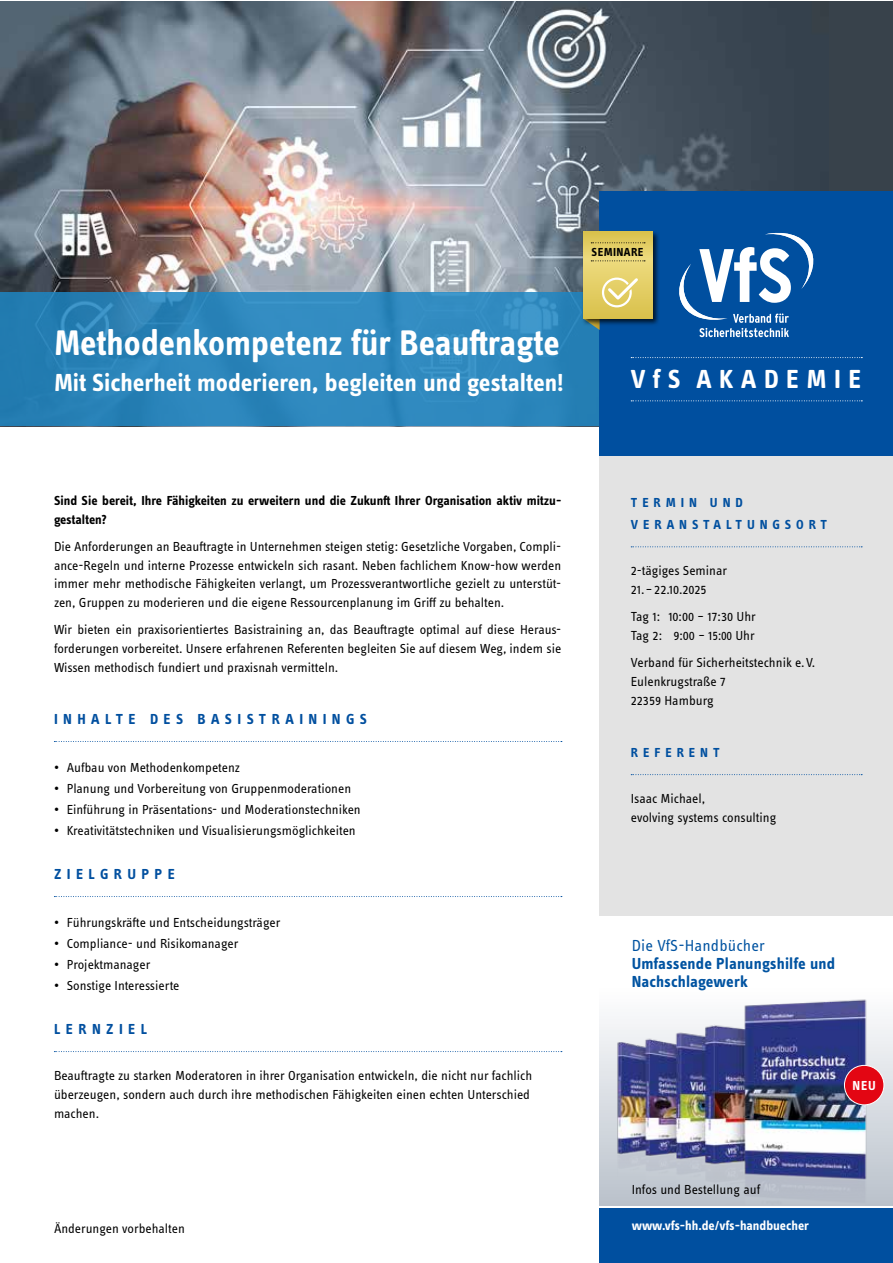
<style>
.page{position:relative;width:893px;height:1263px;background:#fff}
.page>*{position:absolute;margin:0;border:0;box-sizing:border-box;transform-origin:0 0}
.t1{font:700 36.75px "Info Text Pro";color:#fff;scale:.96 1}
.t2{font:700 27px "Info Text Pro";letter-spacing:.275em;color:#fff}
.t3{font:700 25.5px "Info Text Pro";color:#fff}
.t4{font:700 16.5px/18px "Info Text Pro";letter-spacing:.01em;color:#0053a1}
.t5{font:16.5px "Info Text Pro";letter-spacing:.01em;color:#0053a1}
.t6{font:700 15px "Info Text Pro";letter-spacing:.36em;color:#004f9f}
.t7{font:13.5px/18.8px "Info Text Pro";color:#000}
.t8{font:700 13.5px/18.8px "Info Text Pro";color:#000}
.t9{font:700 13.5px/22.5px "Info Text Pro";letter-spacing:.36em;color:#004f9f}
.t10{font:700 13.5px "Info Text Pro";color:#fff}
.t11{font:700 12px "Info Text Pro";letter-spacing:.03em;color:#000}
</style>
<div class="page">
<div style="left:0;top:1px;width:893px;height:425px;background:#38424b"></div>
<img style="left:0;top:1px;width:751px;height:292px">
<div style="left:0;top:293px;width:600px;height:133px;background:linear-gradient(to right,#2881b5,#318bc1)"></div>
<div style="left:600px;top:1209px;width:293px;height:54px;background:#004f9f"></div>
<div style="left:600px;top:456px;width:293px;height:732px;background:#e3e3e3"></div>
<svg style="left:54px;top:741px;width:508px;height:1px"></svg>
<svg style="left:54px;top:896px;width:508px;height:1px"></svg>
<svg style="left:54px;top:1051px;width:508px;height:1px"></svg>
<svg style="left:631px;top:546px;width:231px;height:1px"></svg>
<svg style="left:631px;top:774px;width:231px;height:1px"></svg>
<div style="left:600px;top:191px;width:293px;height:265px;background:#004f9f"></div>
<div style="left:581px;top:230px;width:79px;height:96px;background:#000;opacity:.75"></div>
<svg style="left:583px;top:232px;width:69px;height:86px"></svg>
<svg style="left:583px;top:242px;width:62px;height:88px;background:#cabf70"></svg>
<svg style="left:631px;top:357px;width:231px;height:1px"></svg>
<svg style="left:631px;top:400px;width:231px;height:1px"></svg>
<svg style="left:679px;top:233px;width:134px;height:104px"></svg>
<div style="left:600px;top:916px;width:293px;height:290px;background:linear-gradient(to bottom,#fff,#bdc5ce)"></div>
<img style="left:600px;top:977px;width:285px;height:229px">
<div style="left:844px;top:1065px;width:40px;height:40px;background:#e30613;border-radius:50%"></div>
<div style="left:844px;top:1065px;width:40px;height:40px;border:1px solid #fff;border-radius:50%"></div>
<h1 class="t1" style="left:54px;top:320px;width:528px">Methodenkompetenz für Beauftragte</h1>
<h3 class="t3" style="left:54px;top:367px;width:511px">Mit Sicherheit moderieren, begleiten und gestalten!</h3>
<p class="t11" style="left:592px;top:245px;width:54px">SEMINARE</p>
<h2 class="t2" style="left:631px;top:362px;width:232px">VfS AKADEMIE</h2>
<p class="t8" style="left:54px;top:491px;width:509px">Sind Sie bereit, Ihre Fähigkeiten zu erweitern und die Zukunft Ihrer Organisation aktiv mitzu&shy;gestalten?</p>
<p class="t7" style="left:54px;top:537px;width:509px;text-align:justify">Die Anforderungen an Beauftragte in Unternehmen steigen stetig: Gesetzliche Vorgaben, Compli&shy;ance-Regeln und interne Prozesse entwickeln sich rasant. Neben fachlichem Know-how werden immer mehr methodische Fähigkeiten verlangt, um Prozessverantwortliche gezielt zu unterstüt&shy;zen, Gruppen zu moderieren und die eigene Ressourcenplanung im Griff zu behalten.</p>
<p class="t7" style="left:54px;top:620px;width:509px;text-align:justify">Wir bieten ein praxisorientiertes Basistraining an, das Beauftragte optimal auf diese Heraus&shy;forderungen vorbereitet. Unsere erfahrenen Referenten begleiten Sie auf diesem Weg, indem sie Wissen methodisch fundiert und praxisnah vermitteln.</p>
<p class="t6" style="left:54px;top:710px;width:314px">INHALTE DES BASISTRAININGS</p>
<p class="t7" style="left:54px;top:758px;width:188px">• Aufbau von Methodenkompetenz</p>
<p class="t7" style="left:54px;top:779px;width:299px">• Planung und Vorbereitung von Gruppenmoderationen</p>
<p class="t7" style="left:54px;top:800px;width:308px">• Einführung in Präsentations- und Moderationstechniken</p>
<p class="t7" style="left:54px;top:821px;width:303px">• Kreativitätstechniken und Visualisierungsmöglichkeiten</p>
<p class="t6" style="left:54px;top:865px;width:122px">ZIELGRUPPE</p>
<p class="t7" style="left:54px;top:913px;width:228px">• Führungskräfte und Entscheidungsträger</p>
<p class="t7" style="left:54px;top:934px;width:186px">• Compliance- und Risikomanager</p>
<p class="t7" style="left:54px;top:955px;width:98px">• Projektmanager</p>
<p class="t7" style="left:54px;top:976px;width:127px">• Sonstige Interessierte</p>
<p class="t6" style="left:54px;top:1020px;width:95px">LERNZIEL</p>
<p class="t7" style="left:54px;top:1066px;width:480px">Beauftragte zu starken Moderatoren in ihrer Organisation entwickeln, die nicht nur fachlich überzeugen, sondern auch durch ihre methodischen Fähigkeiten einen echten Unterschied machen.</p>
<p class="t7" style="left:54px;top:1218px;width:132px">Änderungen vorbehalten</p>
<p class="t9" style="left:631px;top:491px;width:197px">TERMIN UND<br>VERANSTALTUNGSORT</p>
<p class="t7" style="left:631px;top:561px;width:98px">2-tägiges Seminar</p>
<p class="t7" style="left:631px;top:576px;width:127px;line-height:27.3px">21. – 22.10.2025<br>Tag 1: 10:00 – 17:30 Uhr</p>
<p class="t7" style="left:631px;top:622px;width:186px;line-height:27.3px">Tag 2: 9:00 – 15:00 Uhr<br>Verband für Sicherheitstechnik e.V.</p>
<p class="t7" style="left:631px;top:672px;width:97px">Eulenkrugstraße 7<br>22359 Hamburg</p>
<p class="t9" style="left:631px;top:741px;width:90px">REFERENT</p>
<p class="t7" style="left:631px;top:789px;width:147px">Isaac Michael,<br>evolving systems consulting</p>
<p class="t5" style="left:632px;top:936px;width:135px">Die VfS-Handbücher</p>
<p class="t4" style="left:632px;top:955px;width:205px">Umfassende Planungshilfe und<br>Nachschlagewerk</p>
<p class="t10" style="left:852px;top:1077px;width:25px">NEU</p>
<p class="t7" style="left:632px;top:1180px;width:130px">Infos und Bestellung auf</p>
<p class="t10" style="left:632px;top:1217px;width:179px">www.vfs-hh.de/vfs-handbuecher</p>
</div>
